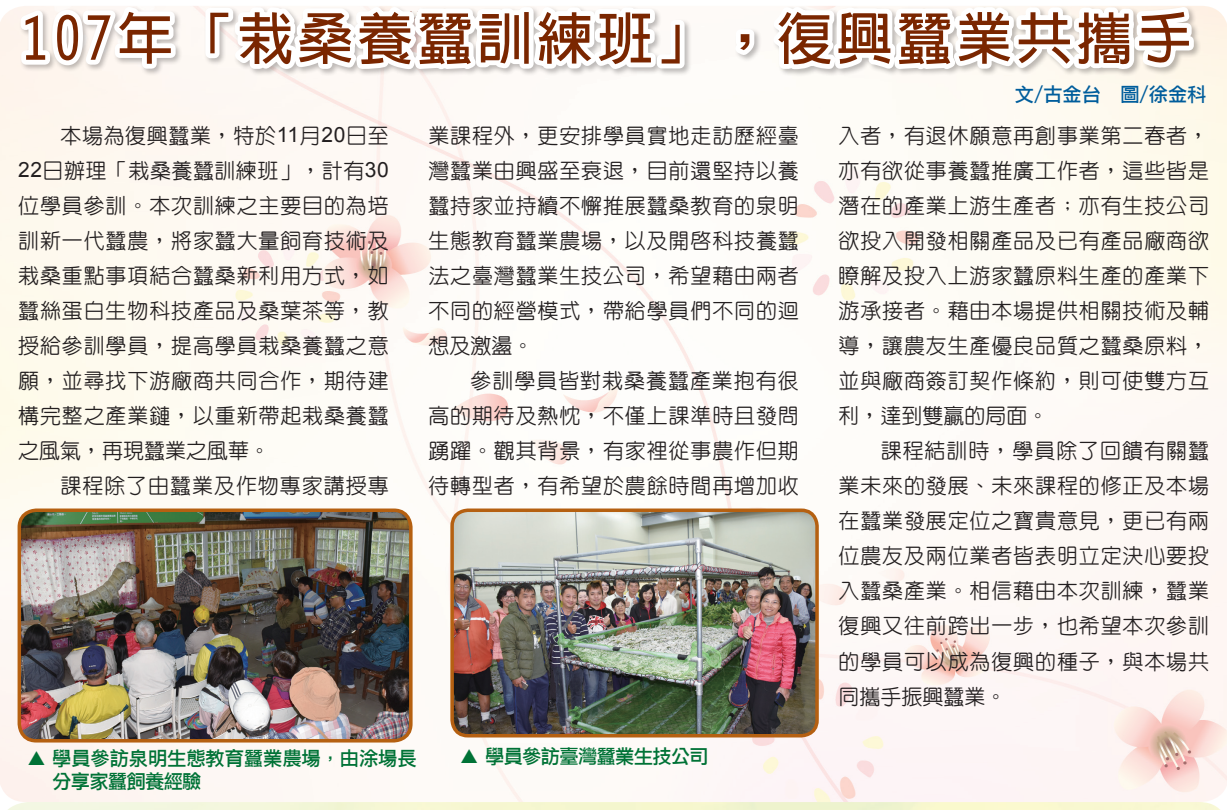
<style>
.page{position:relative;width:1227px;height:810px;background:#fff}
.page>*{position:absolute;margin:0;border:0;box-sizing:border-box;transform-origin:0 0}
.t1{font:700 56px "Lin Gothic";letter-spacing:.07em;color:#7a2600}
.t2{font:500 21px/35px "Yen Round";letter-spacing:.04em;color:#231f20;text-align:justify}
.t3{font:19.25px/23.1px "DF Li Hei Md HK BF";letter-spacing:-.005em;color:#007236}
.t4{font:19.25px "DF Li Hei Md HK BF";letter-spacing:-.035em;color:#007236}
.t5{font:19.25px "DF Li Hei Md HK BF";color:#005d9c}
.s1{font-family:"Arial";font-weight:400}
</style>
<div class="page">
<img style="left:0;top:6px;width:1227px;height:803px">
<img style="left:19px;top:510px;width:392px;height:230px">
<div style="left:18px;top:508px;width:395px;height:234px;border:4px solid #b56011;border-radius:17px"></div>
<img style="left:452px;top:510px;width:365px;height:225px">
<div style="left:450px;top:508px;width:369px;height:229px;border:4px solid #b56011;border-radius:16px"></div>
<div style="left:19px;top:5px;width:1182px;height:72px;background:#fdfaf7"></div>
<svg style="left:16px;top:6px;width:165px;height:68px"></svg>
<svg style="left:200px;top:6px;width:489px;height:71px"></svg>
<svg style="left:720px;top:6px;width:479px;height:72px"></svg>
<svg style="left:28px;top:751px;width:17px;height:14px"></svg>
<svg style="left:461px;top:748px;width:16px;height:14px"></svg>
<h1 class="t1" style="left:22px;top:9px;width:1172px">107年「栽桑養蠶訓練班」，復興蠶業共攜手</h1>
<p class="t2" style="left:18px;top:118px;width:372px;text-indent:42px">本場為復興蠶業，特於<span class="s1">11</span>月<span class="s1">20</span>日至<span class="s1">22</span>日辦理「栽桑養蠶訓練班」，計有<span class="s1">30</span>位學員參訓。本次訓練之主要目的為培訓新一代蠶農，將家蠶大量飼育技術及栽桑重點事項結合蠶桑新利用方式，如蠶絲蛋白生物科技產品及桑葉茶等，教授給參訓學員，提高學員栽桑養蠶之意願，並尋找下游廠商共同合作，期待建構完整之產業鏈，以重新帶起栽桑養蠶之風氣，再現蠶業之風華。</p>
<p class="t2" style="left:60px;top:468px;width:330px">課程除了由蠶業及作物專家講授專</p>
<p class="t2" style="left:428px;top:118px;width:372px">業課程外，更安排學員實地走訪歷經臺灣蠶業由興盛至衰退，目前還堅持以養蠶持家並持續不懈推展蠶桑教育的泉明生態教育蠶業農場，以及開啟科技養蠶法之臺灣蠶業生技公司，希望藉由兩者不同的經營模式，帶給學員們不同的迴想及激盪。</p>
<p class="t2" style="left:428px;top:363px;width:372px;text-indent:42px">參訓學員皆對栽桑養蠶產業抱有很高的期待及熱忱，不僅上課準時且發問踴躍。觀其背景，有家裡從事農作但期待轉型者，有希望於農餘時間再增加收</p>
<p class="t3" style="left:52px;top:746px;width:366px">學員參訪泉明生態教育蠶業農場，由涂場長分享家蠶飼養經驗</p>
<p class="t4" style="left:485px;top:746px;width:225px">學員參訪臺灣蠶業生技公司</p>
<p class="t5" style="left:1015px;top:84px;width:193px">文/古金台　圖/徐金科</p>
<p class="t2" style="left:838px;top:118px;width:372px">入者，有退休願意再創事業第二春者，亦有欲從事養蠶推廣工作者，這些皆是潛在的產業上游生產者；亦有生技公司欲投入開發相關產品及已有產品廠商欲瞭解及投入上游家蠶原料生產的產業下游承接者。藉由本場提供相關技術及輔導，讓農友生產優良品質之蠶桑原料，並與廠商簽訂契作條約，則可使雙方互利，達到雙贏的局面。</p>
<p class="t2" style="left:838px;top:433px;width:372px;text-indent:42px">課程結訓時，學員除了回饋有關蠶業未來的發展、未來課程的修正及本場在蠶業發展定位之寶貴意見，更已有兩位農友及兩位業者皆表明立定決心要投入蠶桑產業。相信藉由本次訓練，蠶業復興又往前跨出一步，也希望本次參訓的學員可以成為復興的種子，與本場共同攜手振興蠶業。</p>
</div>
